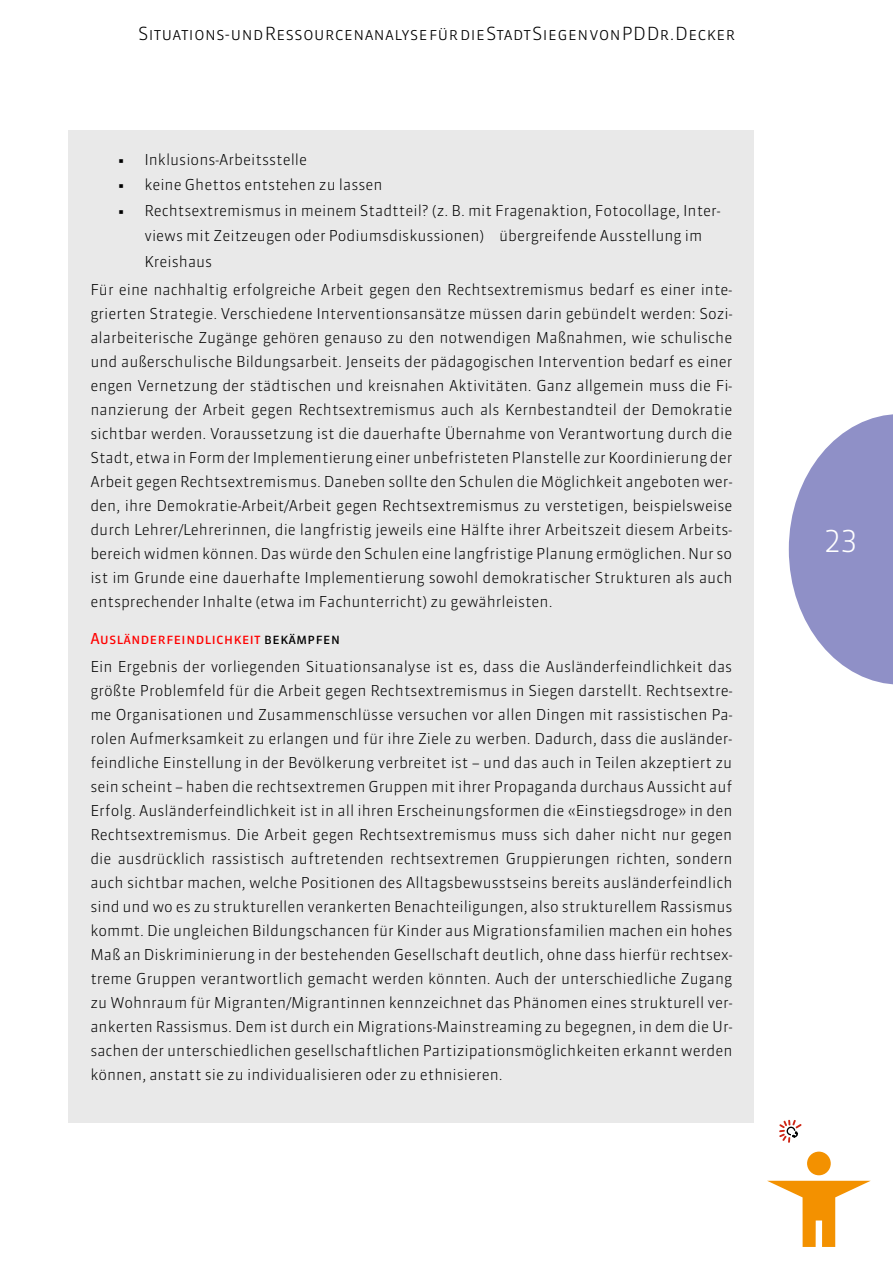
<style>
.page{position:relative;width:893px;height:1263px;background:#fff}
.page>*{position:absolute;margin:0;border:0;box-sizing:border-box;transform-origin:0 0}
.t1{font:300 30px "Sanuk TF";color:#fff}
.t2{font:18px "Sanuk Light SC";color:#000}
.t3{font:300 15px/24px "Sanuk";color:#000;text-align:justify}
.t4{font:15px "Sanuk Regular SC";color:#f00}
.s1{color:#000}
</style>
<div class="page">
<svg style="left:789px;top:414px;width:104px;height:271px"></svg>
<svg style="left:767px;top:1181px;width:103px;height:66px"></svg>
<div style="left:807px;top:1151px;width:24px;height:24px;background:#f39100;border-radius:50%"></div>
<div style="left:69px;top:130px;width:685px;height:993px;background:#e9e9e9"></div>
<svg style="left:779px;top:1119px;width:23px;height:24px"></svg>
<p class="t2" style="left:138px;top:22px;width:599px">Situations- und Ressourcenanalyse für die Stadt Siegen von PD Dr. Decker</p>
<p class="t3" style="left:117px;top:147px;width:191px">• Inklusions-Arbeitsstelle</p>
<p class="t3" style="left:117px;top:173px;width:267px">• keine Ghettos entstehen zu lassen</p>
<p class="t3" style="left:144px;top:198px;width:578px;line-height:25.5px;text-align:left;text-indent:-27px">• Rechtsextremismus in meinem Stadtteil? (z. B. mit Fragenaktion, Fotocollage, Inter&shy;views mit Zeitzeugen oder Podiumsdiskussionen) → übergreifende Ausstellung im<br>Kreishaus</p>
<p class="t3" style="left:90px;top:278px;width:644px">Für eine nachhaltig erfolgreiche Arbeit gegen den Rechtsextremismus bedarf es einer inte&shy;grierten Strategie. Verschiedene Interventionsansätze müssen darin gebündelt werden: Sozi&shy;alarbeiterische Zugänge gehören genauso zu den notwendigen Maßnahmen, wie schulische und außerschulische Bildungsarbeit. Jenseits der pädagogischen Intervention bedarf es einer engen Vernetzung der städtischen und kreisnahen Aktivitäten. Ganz allgemein muss die Fi&shy;nanzierung der Arbeit gegen Rechtsextremismus auch als Kernbestandteil der Demokratie sichtbar werden. Voraussetzung ist die dauerhafte Übernahme von Verantwortung durch die Stadt, etwa in Form der Implementierung einer unbefristeten Planstelle zur Koordinierung der Arbeit gegen Rechtsextremismus. Daneben sollte den Schulen die Möglichkeit angeboten wer&shy;den, ihre Demokratie-Arbeit/Arbeit gegen Rechtsextremismus zu verstetigen, beispielsweise durch Lehrer/Lehrerinnen, die langfristig jeweils eine Hälfte ihrer Arbeitszeit diesem Arbeits&shy;bereich widmen können. Das würde den Schulen eine langfristige Planung ermöglichen. Nur so ist im Grunde eine dauerhafte Implementierung sowohl demokratischer Strukturen als auch entsprechender Inhalte (etwa im Fachunterricht) zu gewährleisten.</p>
<p class="t4" style="left:90px;top:629px;width:251px">Ausländerfeindlichkeit <span class="s1">bekämpfen</span></p>
<p class="t3" style="left:90px;top:655px;width:644px">Ein Ergebnis der vorliegenden Situationsanalyse ist es, dass die Ausländerfeindlichkeit das größte Problemfeld für die Arbeit gegen Rechtsextremismus in Siegen darstellt. Rechtsextre&shy;me Organisationen und Zusammenschlüsse versuchen vor allen Dingen mit rassistischen Pa&shy;rolen Aufmerksamkeit zu erlangen und für ihre Ziele zu werben. Dadurch, dass die ausländer&shy;feindliche Einstellung in der Bevölkerung verbreitet ist – und das auch in Teilen akzeptiert zu sein scheint – haben die rechtsextremen Gruppen mit ihrer Propaganda durchaus Aussicht auf Erfolg. Ausländerfeindlichkeit ist in all ihren Erscheinungsformen die «Einstiegsdroge» in den Rechtsextremismus. Die Arbeit gegen Rechtsextremismus muss sich daher nicht nur gegen die ausdrücklich rassistisch auftretenden rechtsextremen Gruppierungen richten, sondern auch sichtbar machen, welche Positionen des Alltagsbewusstseins bereits ausländerfeindlich sind und wo es zu strukturellen verankerten Benachteiligungen, also strukturellem Rassismus kommt. Die ungleichen Bildungschancen für Kinder aus Migrationsfamilien machen ein hohes Maß an Diskriminierung in der bestehenden Gesellschaft deutlich, ohne dass hierfür rechtsex&shy;treme Gruppen verantwortlich gemacht werden könnten. Auch der unterschiedliche Zugang zu Wohnraum für Migranten/Migrantinnen kennzeichnet das Phänomen eines strukturell ver&shy;ankerten Rassismus. Dem ist durch ein Migrations-Mainstreaming zu begegnen, in dem die Ur&shy;sachen der unterschiedlichen gesellschaftlichen Partizipationsmöglichkeiten erkannt werden können, anstatt sie zu individualisieren oder zu ethnisieren.</p>
<h1 class="t1" style="left:824px;top:523px;width:35px">23</h1>
</div>
